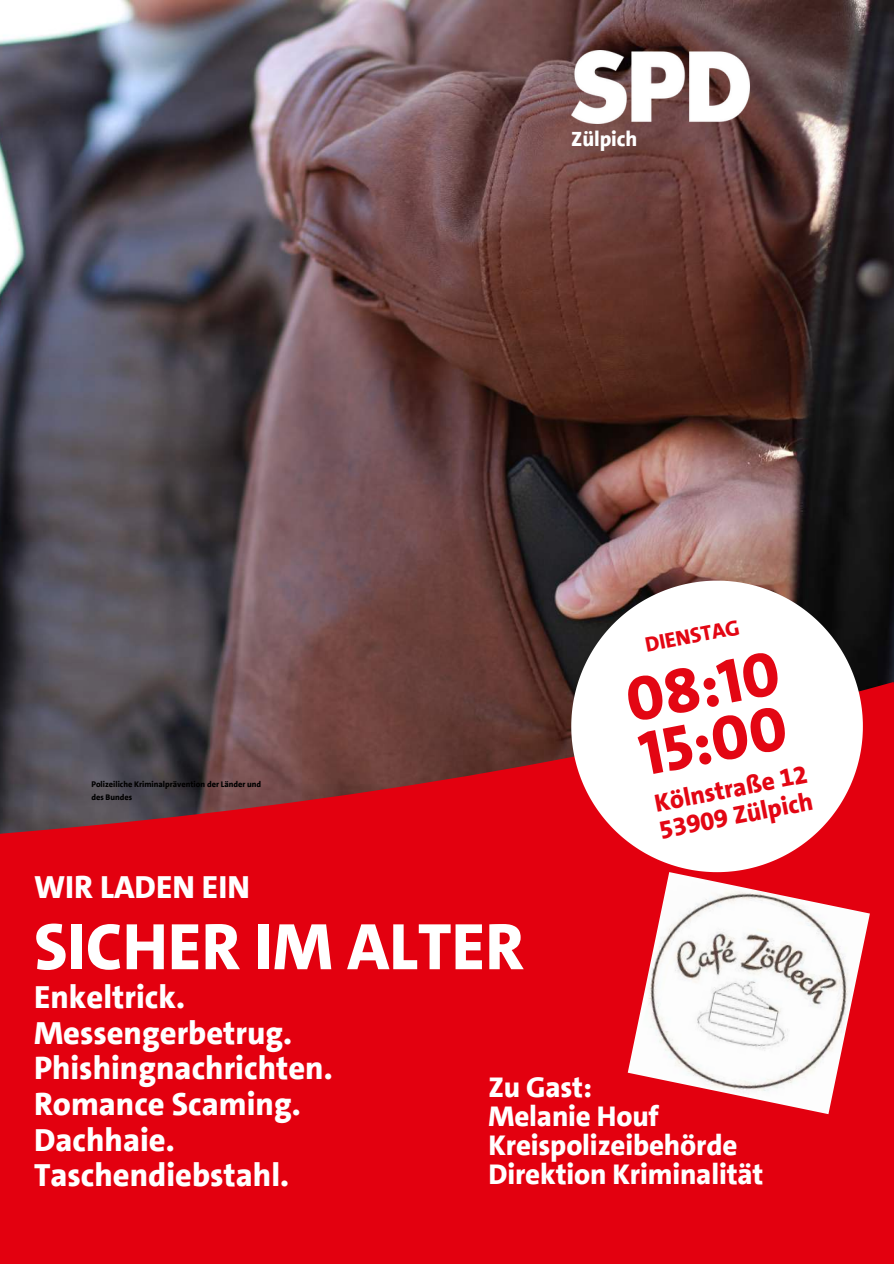
<style>
.page{position:relative;width:894px;height:1264px;background:#fff}
.page>*{position:absolute;margin:0;border:0;box-sizing:border-box;transform-origin:0 0}
.t1{font:800 66.45px "SPD The Sans Versal";color:#fff}
.t2{font:800 63px/55.2px "SPD The Sans Versal";color:#e30613}
.t3{font:800 32.4px/35.5px "SPD The Sans";color:#fff}
.t4{font:800 28.95px/29px "SPD The Sans";letter-spacing:-.005em;color:#fff}
.t5{font:800 25.35px/27.2px "SPD The Sans";color:#e30613}
.t6{font:800 21.45px "SPD The Sans Versal";color:#e30613}
.t7{font:800 21px "SPD The Sans";letter-spacing:-.005em;color:#fff}
.t8{font:800 8.25px/13.5px "SPD The Sans";color:#000}
</style>
<div class="page">
<img style="left:0;top:0;width:893px;height:682px">
<svg style="left:0;top:682px;width:893px;height:581px;background:#cc0b18"></svg>
<svg style="left:571px;top:580px;width:291px;height:292px"></svg>
<img style="left:571px;top:50px;width:178px;height:73px">
<img style="left:627px;top:872px;width:242px;height:242px">
<p class="t8" style="left:91px;top:777px;width:171px">Polizeiliche Kriminalprävention der Länder und des Bundes</p>
<p class="t3" style="left:34px;top:869px;width:217px">WIR LADEN EIN</p>
<p class="t7" style="left:571px;top:125px;width:68px">Zülpich</p>
<p class="t6" style="left:642px;top:631px;width:97px;rotate:-11deg">DIENSTAG</p>
<h2 class="t2" style="left:621px;top:674px;width:157px;rotate:-11deg">08:10<br>15:00</h2>
<p class="t5" style="left:651px;top:790px;width:157px;rotate:-11deg">Kölnstraße 12<br>53909 Zülpich</p>
<h1 class="t1" style="left:34px;top:904px;width:491px">SICHER IM ALTER</h1>
<p class="t3" style="left:34px;top:979px;width:300px">Enkeltrick.<br>Messengerbetrug.<br>Phishingnachrichten.<br>Romance Scaming.<br>Dachhaie.<br>Taschendiebstahl.</p>
<p class="t4" style="left:488px;top:1073px;width:276px">Zu Gast:<br>Melanie Houf<br>Kreispolizeibehörde<br>Direktion Kriminalität</p>
</div>
